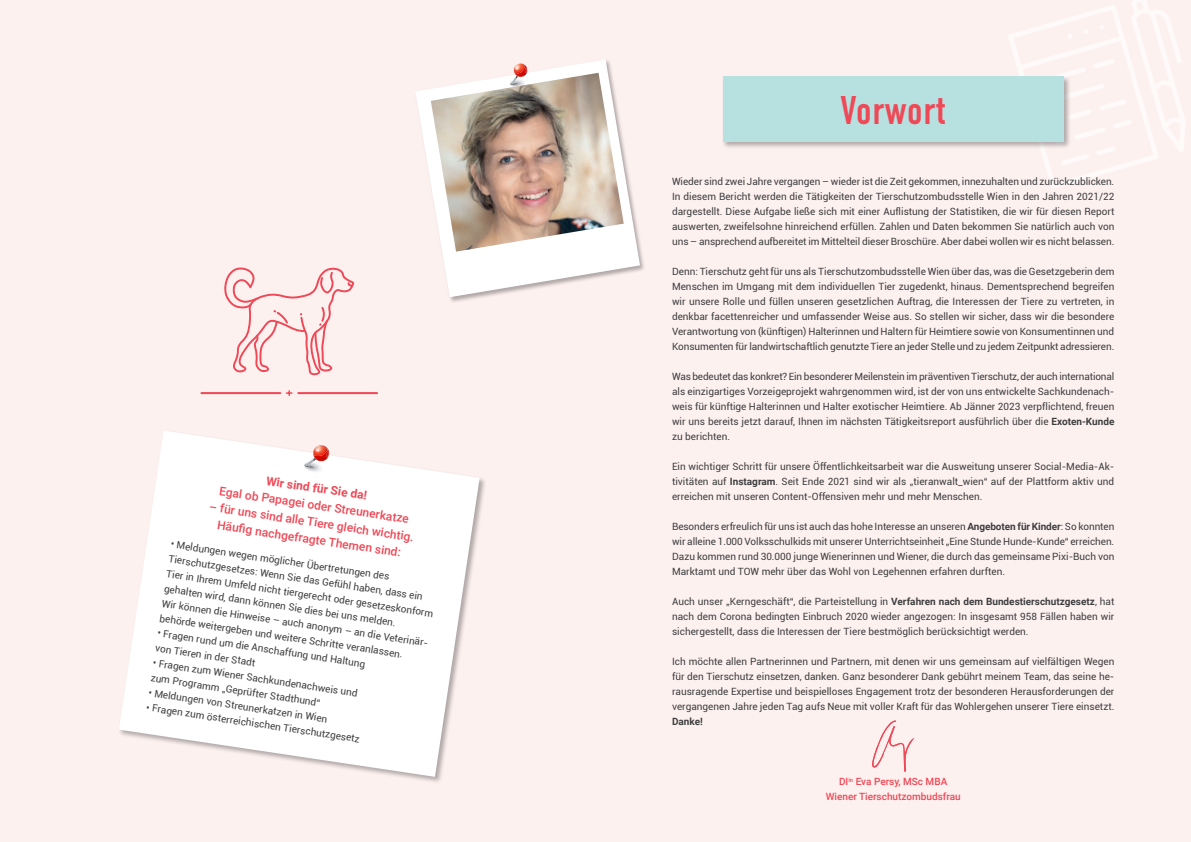
<style>
.page{position:relative;width:1191px;height:842px;background:#fdf1f0}
.page>*{position:absolute;margin:0;border:0;box-sizing:border-box;transform-origin:0 0}
.t1{font:40px "DIN Condensed";letter-spacing:.01em;color:#ef4856}
.Absatzformat_3{font:500 12px "Roboto";color:#ef4856}
.Absatzformat_3-2{font:700 12px "Roboto";color:#ef4856}
.Absatzformat_2{font:10px/15px "Roboto";color:#3e3e3f;text-align:justify}
.Absatzformat_2-2{font:500 10px "Roboto";color:#ef4856}
.Absatzformat_2-3{font:700 10px "Roboto";color:#3e3e3f}
.s1{font-weight:700}
</style>
<div class="page">
<div style="left:722px;top:76px;width:349px;height:73px;background:#231f20;opacity:.35"></div>
<div style="left:723px;top:77px;width:340px;height:65px;background:#b7e1e1"></div>
<svg style="left:224px;top:267px;width:130px;height:108px"></svg>
<hr style="left:201px;top:392px;width:79px;height:2px;background:#ef4856">
<svg style="left:286px;top:390px;width:7px;height:6px"></svg>
<hr style="left:298px;top:392px;width:79px;height:2px;background:#ef4856">
<div style="left:414px;top:59px;width:232px;height:244px;background:#231f20;opacity:.35"></div>
<svg style="left:415px;top:60px;width:225px;height:237px"></svg>
<svg style="left:509px;top:63px;width:18px;height:10px"></svg>
<img style="left:431px;top:73px;width:193px;height:179px">
<svg style="left:119px;top:431px;width:360px;height:346px;fill:#fff"></svg>
<svg style="left:303px;top:445px;width:26px;height:29px"></svg>
<svg style="left:872px;top:720px;width:42px;height:52px"></svg>
<p class="Absatzformat_3-2" style="left:267px;top:473px;width:103px;rotate:8deg">Wir sind für Sie da!</p>
<p class="Absatzformat_3" style="left:220px;top:483px;width:193px;rotate:8deg">Egal ob Papagei oder Streunerkatze</p>
<p class="Absatzformat_3" style="left:210px;top:499px;width:208px;rotate:8deg">– für uns sind alle Tiere gleich wichtig.</p>
<p class="Absatzformat_3" style="left:218px;top:517px;width:187px;rotate:8deg">Häufi g nachgefragte Themen sind:</p>
<p class="Absatzformat_2" style="left:172px;top:537px;width:222px;rotate:8deg">• Meldungen wegen möglicher Übertretungen des</p>
<p class="Absatzformat_2" style="left:169px;top:552px;width:271px;text-align:left;rotate:8deg">Tierschutzgesetzes: Wenn Sie das Gefühl haben, dass ein<br>Tier in Ihrem Umfeld nicht tiergerecht oder gesetzeskonform gehalten wird, dann können Sie dies bei uns melden.</p>
<p class="Absatzformat_2" style="left:163px;top:596px;width:271px;rotate:8deg">Wir können die Hinweise – auch anonym – an die Veterinär&shy;behörde weitergeben und weitere Schritte veranlassen.</p>
<p class="Absatzformat_2" style="left:158px;top:626px;width:211px;rotate:8deg">• Fragen rund um die Anschaffung und Haltung</p>
<p class="Absatzformat_2" style="left:156px;top:640px;width:102px;rotate:8deg">von Tieren in der Stadt</p>
<p class="Absatzformat_2" style="left:154px;top:656px;width:208px;rotate:8deg">• Fragen zum Wiener Sachkundenachweis und</p>
<p class="Absatzformat_2" style="left:152px;top:670px;width:173px;rotate:8deg">zum Programm „Geprüfter Stadthund“</p>
<p class="Absatzformat_2" style="left:150px;top:685px;width:182px;rotate:8deg">• Meldungen von Streunerkatzen in Wien</p>
<p class="Absatzformat_2" style="left:147px;top:700px;width:217px;rotate:8deg">• Fragen zum österreichischen Tierschutzgesetz</p>
<p class="t1" style="left:840px;top:88px;width:107px">Vorwort</p>
<p class="Absatzformat_2" style="left:672px;top:174px;width:444px">Wieder sind zwei Jahre vergangen – wieder ist die Zeit gekommen, innezuhalten und zurückzublicken.<br>In diesem Bericht werden die Tätigkeiten der Tierschutzombudsstelle Wien in den Jahren 2021/22 dargestellt. Diese Aufgabe ließe sich mit einer Auflistung der Statistiken, die wir für diesen Report auswerten, zweifelsohne hinreichend erfüllen. Zahlen und Daten bekommen Sie natürlich auch von uns – ansprechend aufbereitet im Mittelteil dieser Broschüre. Aber dabei wollen wir es nicht belassen.</p>
<p class="Absatzformat_2" style="left:672px;top:264px;width:444px">Denn: Tierschutz geht für uns als Tierschutzombudsstelle Wien über das, was die Gesetzgeberin dem Menschen im Umgang mit dem individuellen Tier zugedenkt, hinaus. Dementsprechend begreifen wir unsere Rolle und füllen unseren gesetzlichen Auftrag, die Interessen der Tiere zu vertreten, in denkbar facettenreicher und umfassender Weise aus. So stellen wir sicher, dass wir die besondere Verantwortung von (künftigen) Halterinnen und Haltern für Heimtiere sowie von Konsumentinnen und Konsumenten für landwirtschaftlich genutzte Tiere an jeder Stelle und zu jedem Zeitpunkt adressieren.</p>
<p class="Absatzformat_2" style="left:672px;top:369px;width:444px">Was bedeutet das konkret? Ein besonderer Meilenstein im präventiven Tierschutz, der auch international als einzigartiges Vorzeigeprojekt wahrgenommen wird, ist der von uns entwickelte Sachkundenach&shy;weis für künftige Halterinnen und Halter exotischer Heimtiere. Ab Jänner 2023 verpflichtend, freuen wir uns bereits jetzt darauf, Ihnen im nächsten Tätigkeitsreport ausführlich über die <span class="s1">Exoten-Kunde </span>zu berichten.</p>
<p class="Absatzformat_2" style="left:672px;top:459px;width:444px">Ein wichtiger Schritt für unsere Öffentlichkeitsarbeit war die Ausweitung unserer Social-Media-Ak&shy;tivitäten auf <span class="s1">Instagram</span>. Seit Ende 2021 sind wir als „tieranwalt_wien“ auf der Plattform aktiv und erreichen mit unseren Content-Offensiven mehr und mehr Menschen.</p>
<p class="Absatzformat_2" style="left:672px;top:519px;width:444px">Besonders erfreulich für uns ist auch das hohe Interesse an unseren <span class="s1">Angeboten für Kinder</span>: So konnten wir alleine 1.000 Volksschulkids mit unserer Unterrichtseinheit „Eine Stunde Hunde-Kunde“ erreichen.<br>Dazu kommen rund 30.000 junge Wienerinnen und Wiener, die durch das gemeinsame Pixi-Buch von Marktamt und TOW mehr über das Wohl von Legehennen erfahren durften.</p>
<p class="Absatzformat_2" style="left:672px;top:594px;width:444px">Auch unser „Kerngeschäft“, die Parteistellung in <span class="s1">Verfahren nach dem Bundestierschutzgesetz</span>, hat nach dem Corona bedingten Einbruch 2020 wieder angezogen: In insgesamt 958 Fällen haben wir sichergestellt, dass die Interessen der Tiere bestmöglich berücksichtigt werden.</p>
<p class="Absatzformat_2" style="left:672px;top:654px;width:444px">Ich möchte allen Partnerinnen und Partnern, mit denen wir uns gemeinsam auf vielfältigen Wegen für den Tierschutz einsetzen, danken. Ganz besonderer Dank gebührt meinem Team, das seine he&shy;rausragende Expertise und beispielloses Engagement trotz der besonderen Herausforderungen der vergangenen Jahre jeden Tag aufs Neue mit voller Kraft für das Wohlergehen unserer Tiere einsetzt.</p>
<p class="Absatzformat_2-3" style="left:672px;top:715px;width:32px">Danke!</p>
<p class="Absatzformat_2-2" style="left:839px;top:775px;width:110px">DI<sup>in</sup> Eva Persy, MSc MBA</p>
<p class="Absatzformat_2-2" style="left:825px;top:790px;width:136px">Wiener Tierschutzombudsfrau</p>
</div>
